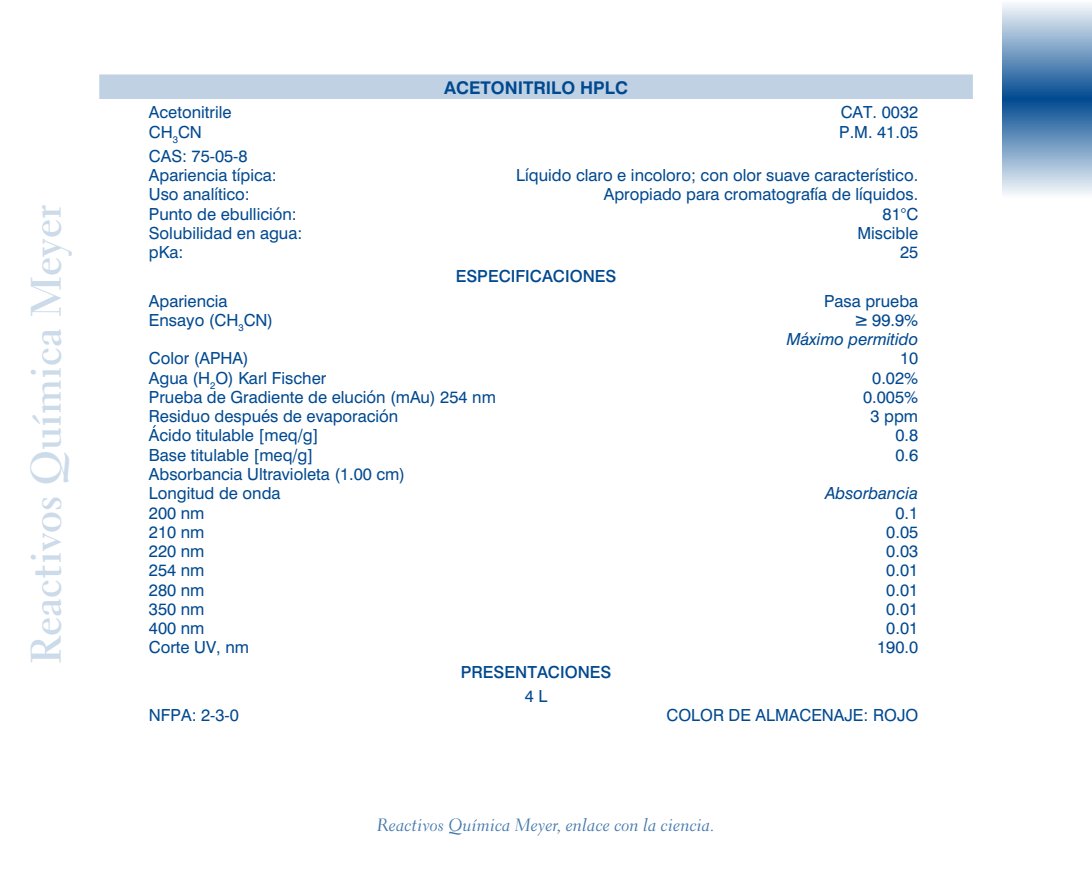
<style>
.page{position:relative;width:1092px;height:869px;background:#fff}
.page>*{position:absolute;margin:0;border:0;box-sizing:border-box;transform-origin:0 0}
.t1{font:42px "Transitional 521 BT Bold A";color:#ccdbe9}
.t2{font:17.5px "Transitional 521 BT Cursive A";color:#4076ac}
.t3{font:700 17.5px "Swiss 721 BT";color:#004990}
.t4{font:16.62px/19.2px "Swiss 721 BT";color:#004990}
.t5{font:italic 16.62px/19.2px "Swiss 721 BT";color:#004990;text-align:right}
.t6{font:500 16.62px "Swiss 721 BT";color:#004990}
.s1{font-style:normal}
</style>
<div class="page">
<svg style="left:1002px;top:4px;width:89px;height:190px;background:#799fc4"></svg>
<div style="left:99px;top:74px;width:873px;height:25px;background:#bfd1e3"></div>
<h1 class="t1" style="left:20px;top:664px;width:461px;rotate:-90deg">Reactivos Química Meyer</h1>
<p class="t3" style="left:444px;top:77px;width:24px">ACETONITRI</p>
<p class="t3" style="left:551px;top:77px;width:77px">LO HPLC</p>
<p class="t4" style="left:149px;top:102px;width:84px">Acetonitrile</p>
<p class="t4" style="left:840px;top:102px;width:79px">CAT. 0032</p>
<p class="t4" style="left:149px;top:122px;width:55px">CH<sub>3</sub>CN</p>
<p class="t4" style="left:839px;top:122px;width:81px">P.M. 41.05</p>
<p class="t4" style="left:149px;top:146px;width:129px">CAS: 75-05-8<br>Apariencia típica:</p>
<p class="t4" style="left:516px;top:165px;width:403px">Líquido claro e incoloro; con olor suave característico.</p>
<p class="t4" style="left:149px;top:184px;width:102px">Uso analítico:</p>
<p class="t4" style="left:603px;top:184px;width:316px">Apropiado para cromatografía de líquidos.</p>
<p class="t4" style="left:149px;top:204px;width:149px">Punto de ebullición:</p>
<p class="t4" style="left:882px;top:204px;width:37px">81°C</p>
<p class="t4" style="left:149px;top:223px;width:155px">Solubilidad en agua:</p>
<p class="t4" style="left:857px;top:223px;width:62px">Miscible</p>
<p class="t4" style="left:149px;top:242px;width:36px">pKa:</p>
<p class="t4" style="left:899px;top:242px;width:20px">25</p>
<p class="t6" style="left:455px;top:266px;width:162px">ESPECIFICACIONES</p>
<p class="t4" style="left:149px;top:291px;width:80px">Apariencia</p>
<p class="t4" style="left:824px;top:291px;width:96px">Pasa prueba</p>
<p class="t4" style="left:149px;top:310px;width:126px">Ensayo (CH<sub>3</sub>CN)</p>
<p class="t5" style="left:786px;top:310px;width:133px">≥ <span class="s1">99.9%<br></span>Máximo permitido</p>
<p class="t4" style="left:149px;top:348px;width:101px">Color (APHA)</p>
<p class="t4" style="left:899px;top:348px;width:20px">10</p>
<p class="t4" style="left:149px;top:368px;width:179px">Agua (H<sub>2</sub>O) Karl Fischer</p>
<p class="t4" style="left:872px;top:368px;width:47px">0.02%</p>
<p class="t4" style="left:149px;top:387px;width:348px">Prueba de Gradiente de elución (mAu) 254 nm</p>
<p class="t4" style="left:863px;top:387px;width:57px">0.005%</p>
<p class="t4" style="left:149px;top:406px;width:251px">Residuo después de evaporación</p>
<p class="t4" style="left:870px;top:406px;width:49px">3 ppm</p>
<p class="t4" style="left:149px;top:425px;width:171px">Ácido titulable [meq/g]</p>
<p class="t4" style="left:895px;top:425px;width:24px">0.8</p>
<p class="t4" style="left:149px;top:445px;width:166px">Base titulable [meq/g]</p>
<p class="t4" style="left:895px;top:445px;width:24px">0.6</p>
<p class="t4" style="left:149px;top:464px;width:258px">Absorbancia Ultravioleta (1.00 cm)<br>Longitud de onda</p>
<p class="t5" style="left:825px;top:483px;width:94px">Absorbancia</p>
<p class="t4" style="left:149px;top:502px;width:57px">200 nm</p>
<p class="t4" style="left:895px;top:502px;width:24px">0.1</p>
<p class="t4" style="left:149px;top:522px;width:57px">210 nm</p>
<p class="t4" style="left:886px;top:522px;width:33px">0.05</p>
<p class="t4" style="left:149px;top:541px;width:57px">220 nm</p>
<p class="t4" style="left:886px;top:541px;width:33px">0.03</p>
<p class="t4" style="left:149px;top:560px;width:57px">254 nm</p>
<p class="t4" style="left:886px;top:560px;width:33px">0.01</p>
<p class="t4" style="left:149px;top:579px;width:57px">280 nm</p>
<p class="t4" style="left:886px;top:579px;width:33px">0.01</p>
<p class="t4" style="left:149px;top:599px;width:57px">350 nm</p>
<p class="t4" style="left:886px;top:599px;width:33px">0.01</p>
<p class="t4" style="left:149px;top:618px;width:57px">400 nm</p>
<p class="t4" style="left:886px;top:618px;width:33px">0.01</p>
<p class="t4" style="left:149px;top:637px;width:102px">Corte UV, nm</p>
<p class="t4" style="left:877px;top:637px;width:43px">190.0</p>
<p class="t6" style="left:460px;top:661px;width:152px">PRESENTACIONES</p>
<p class="t4" style="left:524px;top:686px;width:24px">4 L</p>
<p class="t4" style="left:149px;top:705px;width:91px">NFPA: 2-3-0</p>
<p class="t4" style="left:666px;top:705px;width:253px">COLOR DE ALMACENAJE: ROJO</p>
<p class="t2" style="left:377px;top:814px;width:339px">Reactivos Química Meyer, enlace con la ciencia.</p>
</div>
